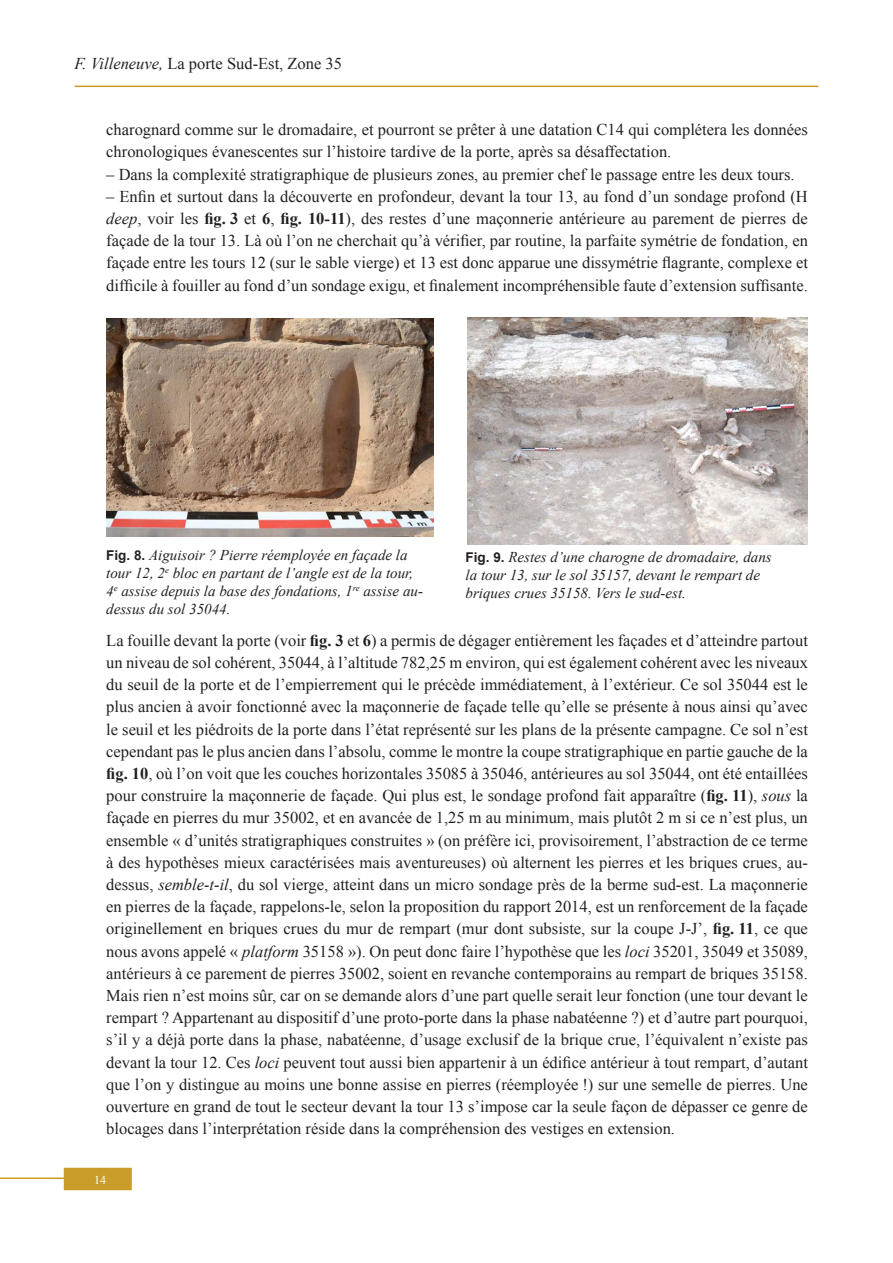
<style>
.page{position:relative;width:893px;height:1263px;background:#fff}
.page>*{position:absolute;margin:0;border:0;box-sizing:border-box;transform-origin:0 0}
.Texte{font:16.5px/22.2px "Times New Roman";color:#231f20;text-align:justify}
.t1{font:16.5px "Mashreq Times";color:#231f20}
.Legende_FIG{font:italic 15px/18px "Mashreq Times";color:#231f20}
.t2{font:12px "Mashreq Times";color:#fff}
.s1{font-style:italic}
.s2{font-weight:700}
.s3{font-family:"Arial";font-weight:700;font-style:normal;font-size:13.5px}
</style>
<div class="page">
<div style="left:64px;top:1168px;width:68px;height:22px;background:#ca9d2b"></div>
<hr style="left:0;top:1177px;width:106px;height:2px;background:#ca9d2b">
<hr style="left:75px;top:86px;width:743px;height:1px;background:#ca9d2b">
<img style="left:106px;top:318px;width:327px;height:218px">
<img style="left:468px;top:317px;width:340px;height:227px">
<p class="t1" style="left:75px;top:52px;width:269px"><span class="s1">F. Villeneuve,</span> La porte Sud-Est, Zone 35</p>
<p class="Texte" style="left:106px;top:118px;width:703px">charognard comme sur le dromadaire, et pourront se prêter à une datation C14 qui complétera les données chronologiques évanescentes sur l’histoire tardive de la porte, après sa désaffectation.</p>
<p class="Texte" style="left:106px;top:163px;width:690px">– Dans la complexité stratigraphique de plusieurs zones, au premier chef le passage entre les deux tours.</p>
<p class="Texte" style="left:106px;top:185px;width:703px">– Enfin et surtout dans la découverte en profondeur, devant la tour 13, au fond d’un sondage profond (H <span class="s1">deep</span>, voir les <span class="s2">fig. 3</span> et <span class="s2">6</span>, <span class="s2">fig. 10-11</span>), des restes d’une maçonnerie antérieure au parement de pierres de façade de la tour 13. Là où l’on ne cherchait qu’à vérifier, par routine, la parfaite symétrie de fondation, en façade entre les tours 12 (sur le sable vierge) et 13 est donc apparue une dissymétrie flagrante, complexe et difficile à fouiller au fond d’un sondage exigu, et finalement incompréhensible faute d’extension suffisante.</p>
<p class="Legende_FIG" style="left:106px;top:545px;width:318px"><span class="s3">Fig. 8.</span> Aiguisoir ? Pierre réemployée en façade la tour 12, 2<sup>e</sup> bloc en partant de l’angle est de la tour, 4<sup>e</sup> assise depuis la base des fondations, 1<sup>re</sup> assise au&shy;dessus du sol 35044.</p>
<p class="Legende_FIG" style="left:466px;top:548px;width:308px"><span class="s3">Fig. 9.</span> Restes d’une charogne de dromadaire, dans la tour 13, sur le sol 35157, devant le rempart de briques crues 35158. Vers le sud-est.</p>
<p class="Texte" style="left:106px;top:629px;width:703px">La fouille devant la porte (voir <span class="s2">fig. 3</span> et <span class="s2">6</span>) a permis de dégager entièrement les façades et d’atteindre partout un niveau de sol cohérent, 35044, à l’altitude 782,25 m environ, qui est également cohérent avec les niveaux du seuil de la porte et de l’empierrement qui le précède immédiatement, à l’extérieur. Ce sol 35044 est le plus ancien à avoir fonctionné avec la maçonnerie de façade telle qu’elle se présente à nous ainsi qu’avec le seuil et les piédroits de la porte dans l’état représenté sur les plans de la présente campagne. Ce sol n’est cependant pas le plus ancien dans l’absolu, comme le montre la coupe stratigraphique en partie gauche de la <span class="s2">fig. 10</span>, où l’on voit que les couches horizontales 35085 à 35046, antérieures au sol 35044, ont été entaillées pour construire la maçonnerie de façade. Qui plus est, le sondage profond fait apparaître (<span class="s2">fig. 11</span>), <span class="s1">sous</span> la façade en pierres du mur 35002, et en avancée de 1,25 m au minimum, mais plutôt 2 m si ce n’est plus, un ensemble « d’unités stratigraphiques construites » (on préfère ici, provisoirement, l’abstraction de ce terme à des hypothèses mieux caractérisées mais aventureuses) où alternent les pierres et les briques crues, au&shy;dessus, <span class="s1">semble-t-il</span>, du sol vierge, atteint dans un micro sondage près de la berme sud-est. La maçonnerie en pierres de la façade, rappelons-le, selon la proposition du rapport 2014, est un renforcement de la façade originellement en briques crues du mur de rempart (mur dont subsiste, sur la coupe J-J’, <span class="s2">fig. 11</span>, ce que nous avons appelé « <span class="s1">platform</span> 35158 »). On peut donc faire l’hypothèse que les <span class="s1">loci</span> 35201, 35049 et 35089, antérieurs à ce parement de pierres 35002, soient en revanche contemporains au rempart de briques 35158.<br>Mais rien n’est moins sûr, car on se demande alors d’une part quelle serait leur fonction (une tour devant le rempart ? Appartenant au dispositif d’une proto-porte dans la phase nabatéenne ?) et d’autre part pourquoi, s’il y a déjà porte dans la phase, nabatéenne, d’usage exclusif de la brique crue, l’équivalent n’existe pas devant la tour 12. Ces <span class="s1">loci</span> peuvent tout aussi bien appartenir à un édifice antérieur à tout rempart, d’autant que l’on y distingue au moins une bonne assise en pierres (réemployée !) sur une semelle de pierres. Une ouverture en grand de tout le secteur devant la tour 13 s’impose car la seule façon de dépasser ce genre de blocages dans l’interprétation réside dans la compréhension des vestiges en extension.</p>
<p class="t2" style="left:94px;top:1172px;width:14px">14</p>
</div>
